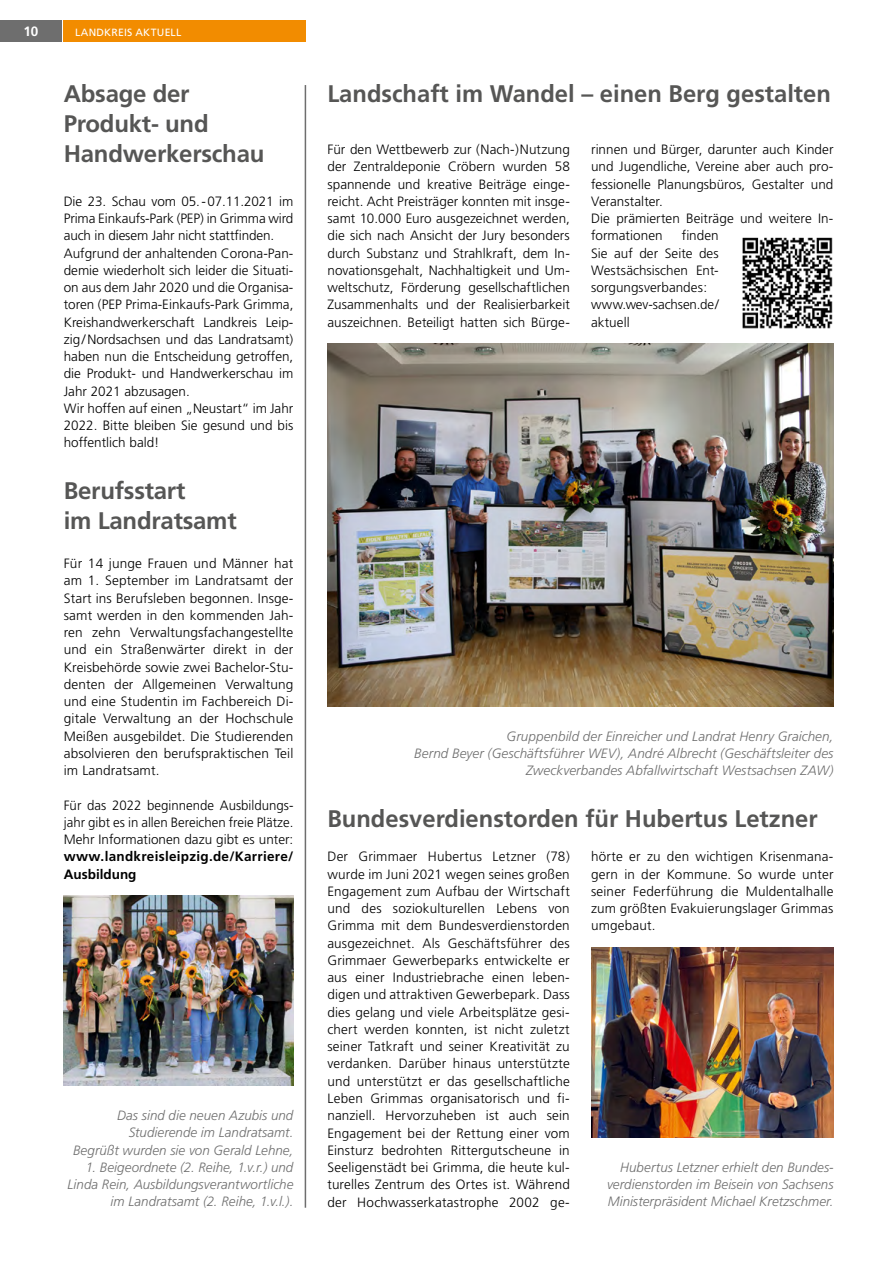
<style>
.page{position:relative;width:893px;height:1263px;background:#fff}
.page>*{position:absolute;margin:0;border:0;box-sizing:border-box;transform-origin:0 0}
.t1{font:700 24px/30px "Frutiger";color:#565655}
.t2{font:300 13.5px/17.2px "Frutiger";color:#000;text-align:justify}
.t3{font:italic 300 13.5px/17.2px "Frutiger";color:#6e6e6e;text-align:right}
.t4{font:700 13.5px/17.2px "Frutiger";letter-spacing:.02em;color:#000}
.t5{font:700 13.5px "Frutiger";color:#fff}
.t6{font:10.5px "Frutiger Roman";letter-spacing:.025em;color:#fff}
</style>
<div class="page">
<div style="left:64px;top:20px;width:242px;height:22px;background:#f28c00"></div>
<div style="left:0;top:20px;width:62px;height:22px;background:#6e6e6e"></div>
<img style="left:327px;top:344px;width:506px;height:362px">
<img style="left:742px;top:237px;width:91px;height:92px">
<hr style="left:305px;top:85px;width:1px;height:1123px;background:#6e6e6e">
<img style="left:64px;top:896px;width:229px;height:190px">
<img style="left:591px;top:948px;width:243px;height:189px">
<p class="t5" style="left:23px;top:23px;width:16px">10</p>
<p class="t6" style="left:75px;top:26px;width:108px">LANDKREIS AKTUELL</p>
<h1 class="t1" style="left:64px;top:79px;width:202px">Absage der<br>Produkt- und<br>Handwerkerschau</h1>
<p class="t2" style="left:64px;top:193px;width:231px;text-align:left">Die 23. Schau vom 05.-07.11.2021 im Prima Einkaufs-Park (PEP) in Grimma wird auch in diesem Jahr nicht stattfinden.<br>Aufgrund der anhaltenden Corona-Pan&shy;demie wiederholt sich leider die Situati&shy;on aus dem Jahr 2020 und die Organisa&shy;toren (PEP Prima-Einkaufs-Park Grimma, Kreishandwerkerschaft Landkreis Leip&shy;zig/Nordsachsen und das Landratsamt) haben nun die Entscheidung getroffen, die Produkt- und Handwerkerschau im Jahr 2021 abzusagen.<br>Wir hoffen auf einen „Neustart“ im Jahr 2022. Bitte bleiben Sie gesund und bis hoffentlich bald!</p>
<h1 class="t1" style="left:64px;top:476px;width:174px">Berufsstart<br>im Landratsamt</h1>
<h1 class="t1" style="left:327px;top:79px;width:505px">Landschaft im Wandel – einen Berg gestalten</h1>
<p class="t2" style="left:327px;top:141px;width:244px">Für den Wettbewerb zur (Nach-)Nutzung der Zentraldeponie Cröbern wurden 58 spannende und kreative Beiträge einge&shy;reicht. Acht Preisträger konnten mit insge&shy;samt 10.000 Euro ausgezeichnet werden, die sich nach Ansicht der Jury besonders durch Substanz und Strahlkraft, dem In&shy;novationsgehalt, Nachhaltigkeit und Um&shy;weltschutz, Förderung gesellschaftlichen Zusammenhalts und der Realisierbarkeit auszeichnen. Beteiligt hatten sich Bürge-</p>
<p class="t2" style="left:591px;top:141px;width:244px;text-align:left">rinnen und Bürger, darunter auch Kinder und Jugendliche, Vereine aber auch pro&shy;fessionelle Planungsbüros, Gestalter und<br>Veranstalter.<br>Die prämierten Beiträge und weitere In&shy;formationen</p>
<p class="t2" style="left:591px;top:227px;width:129px;text-align:left;text-indent:91px">finden<br>Sie auf der Seite des<br>Westsächsischen Ent&shy;sorgungsverbandes: www.wev-sachsen.de/ aktuell</p>
<p class="t2" style="left:64px;top:555px;width:231px">Für 14 junge Frauen und Männer hat am 1. September im Landratsamt der Start ins Berufsleben begonnen. Insge&shy;samt werden in den kommenden Jah&shy;ren zehn Verwaltungsfachangestellte und ein Straßenwärter direkt in der Kreisbehörde sowie zwei Bachelor-Stu&shy;denten der Allgemeinen Verwaltung und eine Studentin im Fachbereich Di&shy;gitale Verwaltung an der Hochschule Meißen ausgebildet. Die Studierenden absolvieren den berufspraktischen Teil im Landratsamt.</p>
<p class="t2" style="left:64px;top:796px;width:231px">Für das 2022 beginnende Ausbildungs&shy;jahr gibt es in allen Bereichen freie Plätze.<br>Mehr Informationen dazu gibt es unter:</p>
<p class="t4" style="left:64px;top:848px;width:231px">www.landkreisleipzig.de/Karriere/<br>Ausbildung</p>
<p class="t3" style="left:414px;top:727px;width:421px">Gruppenbild der Einreicher und Landrat Henry Graichen,<br>Bernd Beyer (Geschäftsführer WEV), André Albrecht (Geschäftsleiter des<br>Zweckverbandes Abfallwirtschaft Westsachsen ZAW)</p>
<h1 class="t1" style="left:327px;top:804px;width:492px">Bundesverdienstorden für Hubertus Letzner</h1>
<p class="t2" style="left:327px;top:848px;width:244px">Der Grimmaer Hubertus Letzner (78) wurde im Juni 2021 wegen seines großen Engagement zum Aufbau der Wirtschaft und des soziokulturellen Lebens von Grimma mit dem Bundesverdienstorden ausgezeichnet. Als Geschäftsführer des Grimmaer Gewerbeparks entwickelte er aus einer Industriebrache einen leben&shy;digen und attraktiven Gewerbepark. Dass dies gelang und viele Arbeitsplätze gesi&shy;chert werden konnten, ist nicht zuletzt seiner Tatkraft und seiner Kreativität zu verdanken. Darüber hinaus unterstützte und unterstützt er das gesellschaftliche Leben Grimmas organisatorisch und fi&shy;nanziell. Hervorzuheben ist auch sein Engagement bei der Rettung einer vom Einsturz bedrohten Rittergutscheune in Seeligenstädt bei Grimma, die heute kul&shy;turelles Zentrum des Ortes ist. Während der Hochwasserkatastrophe 2002 ge-</p>
<p class="t2" style="left:591px;top:848px;width:244px">hörte er zu den wichtigen Krisenmana&shy;gern in der Kommune. So wurde unter seiner Federführung die Muldentalhalle zum größten Evakuierungslager Grimmas umgebaut.</p>
<p class="t3" style="left:73px;top:1107px;width:222px">Das sind die neuen Azubis und<br>Studierende im Landratsamt.<br>Begrüßt wurden sie von Gerald Lehne,</p>
<p class="t3" style="left:68px;top:1159px;width:227px">1. Beigeordnete (2. Reihe, 1.v.r.) und<br>Linda Rein, Ausbildungsverantwortliche im Landratsamt (2. Reihe, 1.v.l.).</p>
<p class="t3" style="left:607px;top:1159px;width:228px;text-align:justify;text-indent:13px">Hubertus Letzner erhielt den Bundes&shy;verdienstorden im Beisein von Sachsens Ministerpräsident Michael Kretzschmer.</p>
</div>
